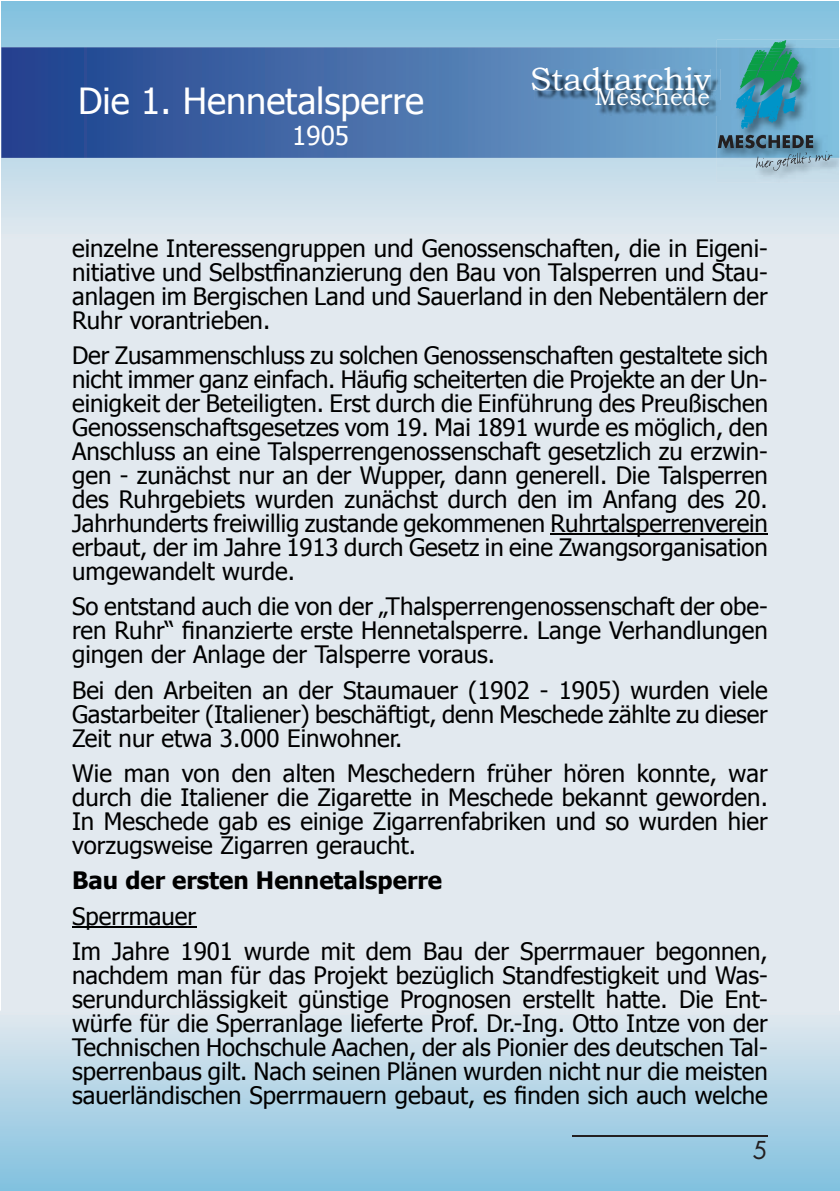
<style>
.page{position:relative;width:840px;height:1191px;background:#fff}
.page>*{position:absolute;margin:0;border:0;box-sizing:border-box;transform-origin:0 0}
.t1{font:36px "Tahoma";color:#fff}
.t2{font:32px "Bookman Old Style";color:#fff}
.t3{font:26px "Tahoma";color:#fff}
.t4{font:24px/24px "Tahoma";color:#000;text-align:justify}
.t5{font:700 24px "Tahoma";color:#000}
.t6{font:24px "Bookman Old Style";color:#fff}
.t7{font:24px "Futura";color:#231f20}
</style>
<div class="page">
<div style="left:1px;top:1px;width:837px;height:1189px;background:#e2e9ef"></div>
<svg style="left:1px;top:1px;width:837px;height:216px"></svg>
<svg style="left:0;top:1010px;width:839px;height:181px"></svg>
<svg style="left:1px;top:47px;width:715px;height:111px;background:#456eaa"></svg>
<img style="left:533px;top:69px;width:183px;height:31px">
<img style="left:533px;top:69px;width:177px;height:21px">
<img style="left:597px;top:90px;width:119px;height:25px">
<img style="left:597px;top:90px;width:113px;height:1px">
<hr style="left:571px;top:1135px;width:196px;height:1px;background:#231f20">
<img style="left:716px;top:40px;width:123px;height:143px">
<img style="left:716px;top:47px;width:122px;height:111px">
<svg style="left:716px;top:90px;width:2px;height:25px"></svg>
<svg style="left:717px;top:135px;width:114px;height:36px;background:#7495a7"></svg>
<svg style="left:735px;top:40px;width:65px;height:89px;background:#3a9b9e"></svg>
<hr style="left:550px;top:533px;width:217px;height:2px;background:#000">
<hr style="left:72px;top:925px;width:124px;height:2px;background:#000">
<h1 class="t1" style="left:78px;top:77px;width:347px">Die 1. Hennetalsperre</h1>
<p class="t3" style="left:292px;top:118px;width:58px">1905</p>
<h2 class="t2" style="left:530px;top:58px;width:182px">Stadtarchiv</h2>
<p class="t6" style="left:594px;top:81px;width:117px">Meschede</p>
<p class="t4" style="left:72px;top:235px;width:697px">einzelne Interessengruppen und Genossenschaften, die in Eigeni&shy;nitiative und Selbstfinanzierung den Bau von Talsperren und Stau&shy;anlagen im Bergischen Land und Sauerland in den Nebentälern der Ruhr vorantrieben.</p>
<p class="t4" style="left:72px;top:342px;width:697px">Der Zusammenschluss zu solchen Genossenschaften gestaltete sich nicht immer ganz einfach. Häufig scheiterten die Projekte an der Un&shy;einigkeit der Beteiligten. Erst durch die Einführung des Preußischen Genossenschaftsgesetzes vom 19. Mai 1891 wurde es möglich, den Anschluss an eine Talsperrengenossenschaft gesetzlich zu erzwin&shy;gen - zunächst nur an der Wupper, dann generell. Die Talsperren des Ruhrgebiets wurden zunächst durch den im Anfang des 20.<br>Jahrhunderts freiwillig zustande gekommenen Ruhrtalsperrenverein erbaut, der im Jahre 1913 durch Gesetz in eine Zwangsorganisation umgewandelt wurde.</p>
<p class="t4" style="left:72px;top:593px;width:697px">So entstand auch die von der „Thalsperrengenossenschaft der obe&shy;ren Ruhr“ finanzierte erste Hennetalsperre. Lange Verhandlungen gingen der Anlage der Talsperre voraus.</p>
<p class="t4" style="left:72px;top:676px;width:697px">Bei den Arbeiten an der Staumauer (1902 - 1905) wurden viele Gastarbeiter (Italiener) beschäftigt, denn Meschede zählte zu dieser Zeit nur etwa 3.000 Einwohner.</p>
<p class="t4" style="left:72px;top:760px;width:697px">Wie man von den alten Meschedern früher hören konnte, war durch die Italiener die Zigarette in Meschede bekannt geworden.<br>In Meschede gab es einige Zigarrenfabriken und so wurden hier vorzugsweise Zigarren geraucht.</p>
<p class="t5" style="left:72px;top:863px;width:371px">Bau der ersten Hennetalsperre</p>
<p class="t4" style="left:72px;top:897px;width:697px;line-height:35.2px">Sperrmauer<br>Im Jahre 1901 wurde mit dem Bau der Sperrmauer begonnen,</p>
<p class="t4" style="left:72px;top:962px;width:697px">nachdem man für das Projekt bezüglich Standfestigkeit und Was&shy;serundurchlässigkeit günstige Prognosen erstellt hatte. Die Ent&shy;würfe für die Sperranlage lieferte Prof. Dr.-Ing. Otto Intze von der Technischen Hochschule Aachen, der als Pionier des deutschen Tal&shy;sperrenbaus gilt. Nach seinen Plänen wurden nicht nur die meisten sauerländischen Sperrmauern gebaut, es finden sich auch welche</p>
<p class="t7" style="left:752px;top:1133px;width:16px">5</p>
</div>
